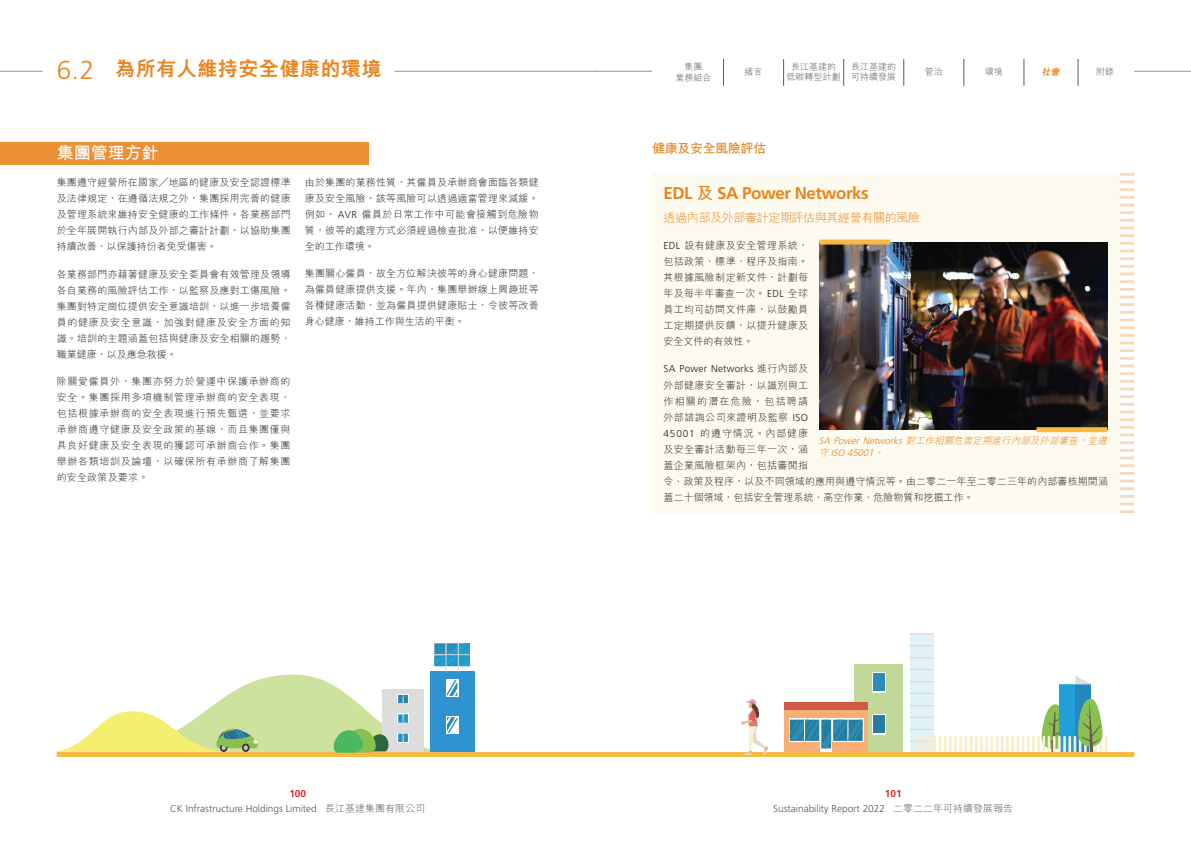
<style>
.page{position:relative;width:1191px;height:842px;background:#fff}
.page>*{position:absolute;margin:0;border:0;box-sizing:border-box;transform-origin:0 0}
.t1{font:800 20px "M Hei HK";letter-spacing:.025em;color:#ea841d}
.t2{font:700 17px "Frutiger LT Std";letter-spacing:-.03em;color:#ea841d}
.t3{font:700 17px "M Hei HK";color:#fff}
.t4{font:700 13px "M Hei HK";letter-spacing:-.03em;color:#ea841d}
.t5{font:300 12px "M Hei HK";letter-spacing:-.03em;color:#ea841d}
.t6{font:300 10px/16px "M Hei HK";letter-spacing:.02em;color:#231f20;text-align:justify}
.t7{font:300 10px/14.5px "Frutiger LT Std";color:#57585a;text-align:center}
.t8{font:300 10px "Frutiger LT Std";letter-spacing:.02em;color:#231f20}
.t9{font:italic 300 9.5px "M Hei HK";color:#ea841d}
.t10{font:italic 300 9.5px "Frutiger LT Std";color:#ea841d}
.t11{font:300 9px/10.8px "M Hei HK";color:#57585a;text-align:center}
.t12{font:italic 800 9px "M Hei HK";color:#ea841d}
.s1{font-family:"Frutiger LT Std";font-weight:300;font-size:26px}
.s2{font-family:"Frutiger LT Std"}
.s3{font-family:"M Hei HK"}
.s4{font-weight:700;color:#d92728}
</style>
<div class="page">
<hr style="left:0;top:71px;width:43px;height:1px;background:#939598">
<div style="left:0;top:142px;width:369px;height:22px;background:#ec9034"></div>
<div style="left:57px;top:752px;width:538px;height:5px;background:#f6b942"></div>
<div style="left:430px;top:671px;width:44px;height:81px;background:#2e92d0"></div>
<svg style="left:52px;top:643px;width:418px;height:110px"></svg>
<hr style="left:394px;top:71px;width:201px;height:1px;background:#939598">
<hr style="left:1119px;top:173px;width:15px;height:3px;background:#ea841d">
<svg style="left:1119px;top:181px;width:15px;height:2px"></svg>
<hr style="left:1119px;top:188px;width:15px;height:3px;background:#ea841d">
<hr style="left:1119px;top:196px;width:15px;height:3px;background:#ea841d">
<svg style="left:1119px;top:204px;width:15px;height:2px"></svg>
<hr style="left:1119px;top:211px;width:15px;height:3px;background:#ea841d">
<hr style="left:1119px;top:219px;width:15px;height:3px;background:#ea841d">
<svg style="left:1119px;top:227px;width:15px;height:2px"></svg>
<hr style="left:1119px;top:234px;width:15px;height:3px;background:#ea841d">
<hr style="left:1119px;top:242px;width:15px;height:3px;background:#ea841d">
<svg style="left:1119px;top:250px;width:15px;height:2px"></svg>
<hr style="left:1119px;top:257px;width:15px;height:3px;background:#ea841d">
<hr style="left:1119px;top:265px;width:15px;height:3px;background:#ea841d">
<svg style="left:1119px;top:273px;width:15px;height:2px"></svg>
<hr style="left:1119px;top:280px;width:15px;height:3px;background:#ea841d">
<hr style="left:1119px;top:288px;width:15px;height:3px;background:#ea841d">
<svg style="left:1119px;top:296px;width:15px;height:2px"></svg>
<hr style="left:1119px;top:303px;width:15px;height:3px;background:#ea841d">
<hr style="left:1119px;top:311px;width:15px;height:3px;background:#ea841d">
<svg style="left:1119px;top:319px;width:15px;height:2px"></svg>
<hr style="left:1119px;top:326px;width:15px;height:3px;background:#ea841d">
<hr style="left:1119px;top:334px;width:15px;height:3px;background:#ea841d">
<svg style="left:1119px;top:342px;width:15px;height:2px"></svg>
<hr style="left:1119px;top:349px;width:15px;height:3px;background:#ea841d">
<hr style="left:1119px;top:357px;width:15px;height:3px;background:#ea841d">
<svg style="left:1119px;top:365px;width:15px;height:2px"></svg>
<hr style="left:1119px;top:372px;width:15px;height:3px;background:#ea841d">
<hr style="left:1119px;top:380px;width:15px;height:3px;background:#ea841d">
<svg style="left:1119px;top:388px;width:15px;height:2px"></svg>
<hr style="left:1119px;top:395px;width:15px;height:3px;background:#ea841d">
<hr style="left:1119px;top:403px;width:15px;height:3px;background:#ea841d">
<svg style="left:1119px;top:411px;width:15px;height:2px"></svg>
<hr style="left:1119px;top:418px;width:15px;height:3px;background:#ea841d">
<hr style="left:1119px;top:426px;width:15px;height:3px;background:#ea841d">
<svg style="left:1119px;top:434px;width:15px;height:2px"></svg>
<hr style="left:1119px;top:441px;width:15px;height:3px;background:#ea841d">
<hr style="left:1119px;top:449px;width:15px;height:3px;background:#ea841d">
<svg style="left:1119px;top:457px;width:15px;height:2px"></svg>
<hr style="left:1119px;top:464px;width:15px;height:3px;background:#ea841d">
<hr style="left:1119px;top:472px;width:15px;height:3px;background:#ea841d">
<svg style="left:1119px;top:480px;width:15px;height:2px"></svg>
<hr style="left:1119px;top:487px;width:15px;height:3px;background:#ea841d">
<hr style="left:1119px;top:495px;width:15px;height:3px;background:#ea841d">
<svg style="left:1119px;top:503px;width:15px;height:2px"></svg>
<hr style="left:1119px;top:510px;width:15px;height:3px;background:#ea841d">
<div style="left:652px;top:173px;width:467px;height:340px;background:#fdfaef"></div>
<img style="left:819px;top:242px;width:288px;height:188px">
<div style="left:819px;top:240px;width:71px;height:5px;background:#f6b942"></div>
<div style="left:1036px;top:427px;width:71px;height:5px;background:#f6b942"></div>
<div style="left:909px;top:633px;width:24px;height:120px;background:#e2f3f6"></div>
<svg style="left:909px;top:657px;width:24px;height:1px"></svg>
<hr style="left:909px;top:633px;width:24px;height:2px;background:#d9dadb">
<svg style="left:909px;top:645px;width:24px;height:1px"></svg>
<svg style="left:909px;top:681px;width:24px;height:1px"></svg>
<svg style="left:909px;top:669px;width:24px;height:1px"></svg>
<div style="left:854px;top:664px;width:49px;height:90px;background:#c1d898"></div>
<svg style="left:872px;top:714px;width:13px;height:20px"></svg>
<svg style="left:872px;top:672px;width:13px;height:20px"></svg>
<div style="left:873px;top:673px;width:11px;height:18px;background:#2d8db8"></div>
<div style="left:873px;top:715px;width:11px;height:18px;background:#267da0"></div>
<div style="left:784px;top:710px;width:84px;height:42px;background:#f9ae75"></div>
<svg style="left:789px;top:719px;width:31px;height:1px"></svg>
<div style="left:784px;top:702px;width:84px;height:8px;background:#ce5944"></div>
<svg style="left:820px;top:719px;width:12px;height:33px"></svg>
<svg style="left:832px;top:719px;width:31px;height:23px"></svg>
<svg style="left:789px;top:720px;width:73px;height:28px"></svg>
<div style="left:595px;top:752px;width:539px;height:5px;background:#f6b942"></div>
<div style="left:1059px;top:684px;width:32px;height:68px;background:#219fd8"></div>
<div style="left:1075px;top:684px;width:16px;height:68px;background:#2489ba"></div>
<svg style="left:1075px;top:676px;width:15px;height:8px"></svg>
<svg style="left:909px;top:693px;width:198px;height:59px"></svg>
<svg style="left:741px;top:699px;width:28px;height:56px"></svg>
<hr style="left:1134px;top:71px;width:57px;height:1px;background:#939598">
<svg style="left:723px;top:59px;width:1px;height:27px"></svg>
<svg style="left:783px;top:59px;width:1px;height:27px"></svg>
<svg style="left:843px;top:59px;width:1px;height:27px"></svg>
<svg style="left:903px;top:59px;width:1px;height:27px"></svg>
<svg style="left:963px;top:59px;width:1px;height:27px"></svg>
<svg style="left:1023px;top:59px;width:1px;height:27px"></svg>
<svg style="left:1077px;top:59px;width:1px;height:27px"></svg>
<hr style="left:595px;top:71px;width:57px;height:1px;background:#939598">
<h1 class="t1" style="left:57px;top:59px;width:326px"><span class="s1">6.2</span> 為所有人維持安全健康的環境</h1>
<h2 class="t3" style="left:57px;top:141px;width:103px">集團管理方針</h2>
<p class="t6" style="left:57px;top:174px;width:235px">集團遵守經營所在國家╱地區的健康及安全認證標準及法律規定，在遵循法規之外，集團採用完善的健康及管理系統來維持安全健康的工作條件。各業務部門於全年展開執行內部及外部之審計計劃，以協助集團持續改善，以保護持份者免受傷害。</p>
<p class="t6" style="left:57px;top:266px;width:235px">各業務部門亦藉著健康及安全委員會有效管理及領導各自業務的風險評估工作，以監察及應對工傷風險。集團對特定崗位提供安全意識培訓，以進一步培養僱員的健康及安全意識，加強對健康及安全方面的知識。培訓的主題涵蓋包括與健康及安全相關的趨勢、職業健康，以及應急救援。</p>
<p class="t6" style="left:57px;top:373px;width:235px">除關愛僱員外，集團亦努力於營運中保護承辦商的安全。集團採用多項機制管理承辦商的安全表現，包括根據承辦商的安全表現進行預先甄選，並要求承辦商遵守健康及安全政策的基線，而且集團僅與具良好健康及安全表現的獲認可承辦商合作。集團舉辦各類培訓及論壇，以確保所有承辦商了解集團的安全政策及要求。</p>
<p class="t6" style="left:305px;top:174px;width:235px">由於集團的業務性質，其僱員及承辦商會面臨各類健康及安全風險，該等風險可以透過適當管理來減緩。例如， <span class="s2">AVR</span> 僱員於日常工作中可能會接觸到危險物質，彼等的處理方式必須經過檢查批准，以便維持安全的工作環境。</p>
<p class="t6" style="left:305px;top:265px;width:235px">集團關心僱員，故全方位解決彼等的身心健康問題，為僱員健康提供支援。年內，集團舉辦線上興趣班等各種健康活動，並為僱員提供健康貼士，令彼等改善身心健康，維持工作與生活的平衡。</p>
<p class="t11" style="left:675px;top:61px;width:37px">集團<br>業務組合</p>
<p class="t11" style="left:744px;top:66px;width:19px">緒言</p>
<p class="t11" style="left:786px;top:61px;width:55px">長江基建的低碳轉型計劃</p>
<p class="t11" style="left:851px;top:61px;width:46px;text-align:left">長江基建的可持續發展</p>
<p class="t11" style="left:924px;top:66px;width:19px">管治</p>
<p class="t11" style="left:985px;top:66px;width:19px">環境</p>
<p class="t12" style="left:1041px;top:67px;width:21px">社會</p>
<p class="t11" style="left:1096px;top:66px;width:19px">附錄</p>
<h3 class="t4" style="left:652px;top:139px;width:115px">健康及安全風險評估</h3>
<h2 class="t2" style="left:663px;top:184px;width:207px">EDL <span class="s3">及</span> SA Power Networks</h2>
<p class="t5" style="left:663px;top:209px;width:258px">透過內部及外部審計定期評估與其經營有關的風險</p>
<p class="t6" style="left:663px;top:237px;width:146px"><span class="s2">EDL</span> 設有健康及安全管理系統，包括政策、標準、程序及指南。其根據風險制定新文件，計劃每年及每半年審查一次。 <span class="s2">EDL</span> 全球員工均可訪問文件庫，以鼓勵員工定期提供反饋，以提升健康及安全文件的有效性。</p>
<p class="t8" style="left:663px;top:363px;width:146px">SA Power Networks <span class="s3">進行內部及</span></p>
<p class="t6" style="left:663px;top:376px;width:446px;text-align:left">外部健康安全審計，以識別與工<br>作相關的潛在危險，包括聘請<br>外部諮詢公司來證明及監察 <span class="s2">ISO<br>45001</span> 的遵守情況。內部健康<br>及安全審計活動每三年一次，涵<br>蓋企業風險框架內，包括審閱指<br>令、政策及程序，以及不同領域的應用與遵守情況等。由二零二一年至二零二三年的內部審核期間涵蓋二十個領域，包括安全管理系統、高空作業、危險物質和挖掘工作。</p>
<p class="t9" style="left:818px;top:434px;width:293px"><span class="s2">SA Power Networks</span> 對工作相關危害定期進行內部及外部審查，並遵</p>
<p class="t10" style="left:818px;top:447px;width:69px"><span class="s3">守</span> ISO 45001<span class="s3">。</span></p>
<p class="t7" style="left:170px;top:786px;width:256px"><span class="s4">100<br></span>CK Infrastructure Holdings Limited <span class="s3">長江基建集團有限公司</span></p>
<p class="t7" style="left:773px;top:786px;width:242px"><span class="s4">101<br></span>Sustainability Report 2022 <span class="s3">二零二二年可持續發展報告</span></p>
</div>
